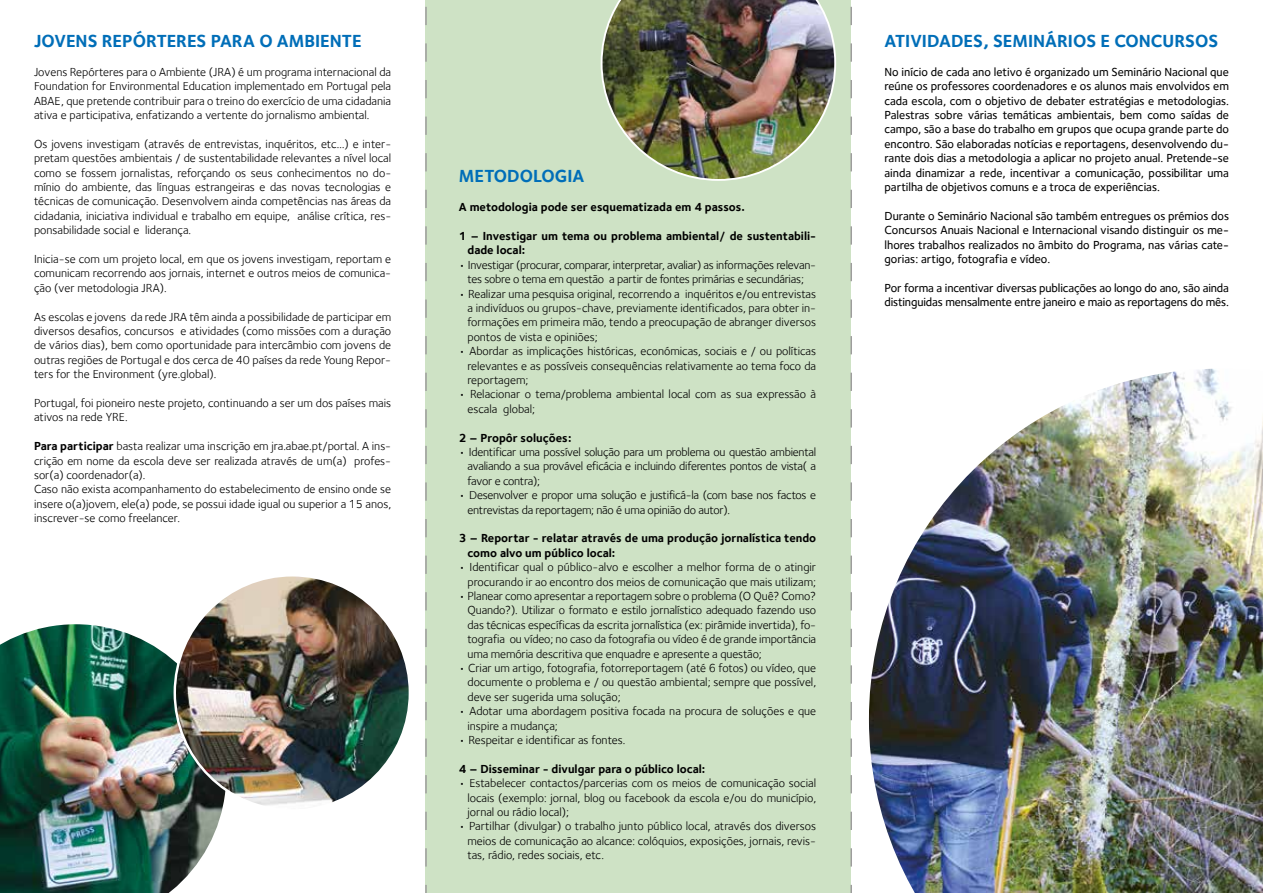
<style>
.page{position:relative;width:1263px;height:893px;background:#fff}
.page>*{position:absolute;margin:0;border:0;box-sizing:border-box;transform-origin:0 0}
.t1{font:700 18px "Foundry Sterling";color:#006eb8}
.t2{font:12px/14.4px "Foundry Sterling";color:#000;text-align:justify}
.t3{font:500 12px/14.4px "Foundry Sterling";letter-spacing:-.01em;color:#000;text-align:justify}
.t4{font:700 12px/14.4px "Foundry Sterling";color:#000}
.t5{font:12px/14.4px "Foundry Sterling";letter-spacing:-.02em;color:#000;text-align:center}
.s1{font-weight:700}
</style>
<div class="page">
<div style="left:425px;top:0;width:425px;height:893px;background:#cee2c5"></div>
<img style="left:868px;top:368px;width:395px;height:525px">
<img style="left:0;top:624px;width:226px;height:269px">
<img style="left:175px;top:575px;width:235px;height:235px;border-radius:114px">
<img style="left:601px;top:0;width:235px;height:181px">
<svg style="left:850px;top:0;width:2px;height:893px"></svg>
<svg style="left:425px;top:7px;width:2px;height:886px"></svg>
<h1 class="t1" style="left:34px;top:30px;width:329px">JOVENS REPÓRTERES PARA O AMBIENTE</h1>
<p class="t2" style="left:34px;top:65px;width:359px">Jovens Repórteres para o Ambiente (JRA) é um programa internacional da Foundation for Environmental Education implementado em Portugal pela ABAE, que pretende contribuir para o treino do exercício de uma cidadania ativa e participativa, enfatizando a vertente do jornalismo ambiental.</p>
<p class="t2" style="left:34px;top:137px;width:359px">Os jovens investigam (através de entrevistas, inquéritos, etc…) e inter&shy;pretam questões ambientais / de sustentabilidade relevantes a nível local como se fossem jornalistas, reforçando os seus conhecimentos no do&shy;mínio do ambiente, das línguas estrangeiras e das novas tecnologias e técnicas de comunicação. Desenvolvem ainda competências nas áreas da cidadania, iniciativa individual e trabalho em equipe, análise crítica, res&shy;ponsabilidade social e liderança.</p>
<p class="t2" style="left:34px;top:252px;width:359px">Inicia-se com um projeto local, em que os jovens investigam, reportam e comunicam recorrendo aos jornais, internet e outros meios de comunica&shy;ção (ver metodologia JRA).</p>
<p class="t2" style="left:34px;top:309px;width:359px">As escolas e jovens da rede JRA têm ainda a possibilidade de participar em diversos desafios, concursos e atividades (como missões com a duração de vários dias), bem como oportunidade para intercâmbio com jovens de outras regiões de Portugal e dos cerca de 40 países da rede Young Repor&shy;ters for the Environment (yre.global).</p>
<p class="t2" style="left:34px;top:396px;width:359px">Portugal, foi pioneiro neste projeto, continuando a ser um dos países mais ativos na rede YRE.</p>
<p class="t2" style="left:34px;top:439px;width:359px;text-align:left"><span class="s1">Para participar</span> basta realizar uma inscrição em jra.abae.pt/portal. A ins&shy;crição em nome da escola deve ser realizada através de um(a) profes&shy;sor(a) coordenador(a).<br>Caso não exista acompanhamento do estabelecimento de ensino onde se insere o(a)jovem, ele(a) pode, se possui idade igual ou superior a 15 anos, inscrever-se como freelancer.</p>
<h1 class="t1" style="left:459px;top:166px;width:127px">METODOLOGIA</h1>
<p class="t4" style="left:459px;top:200px;width:287px">A metodologia pode ser esquematizada em 4 passos.</p>
<p class="t4" style="left:467px;top:229px;width:350px;text-indent:-9px">1 – Investigar um tema ou problema ambiental/ de sustentabili&shy;dade local:</p>
<p class="t5" style="left:459px;top:257px;width:359px">• Investigar (procurar, comparar, interpretar, avaliar) as informações relevan&shy;tes sobre o tema em questão a partir de fontes primárias e secundárias;</p>
<p class="t2" style="left:467px;top:286px;width:350px;text-indent:-9px">• Realizar uma pesquisa original, recorrendo a inquéritos e/ou entrevistas a indivíduos ou grupos-chave, previamente identificados, para obter in&shy;formações em primeira mão, tendo a preocupação de abranger diversos pontos de vista e opiniões;</p>
<p class="t2" style="left:467px;top:344px;width:350px;text-indent:-9px">• Abordar as implicações históricas, económicas, sociais e / ou políticas relevantes e as possíveis consequências relativamente ao tema foco da reportagem;</p>
<p class="t2" style="left:467px;top:387px;width:350px;text-indent:-9px">• Relacionar o tema/problema ambiental local com as sua expressão à escala global;</p>
<p class="t4" style="left:459px;top:430px;width:114px">2 – Propôr soluções:</p>
<p class="t2" style="left:467px;top:445px;width:350px;text-indent:-9px">• Identificar uma possível solução para um problema ou questão ambiental avaliando a sua provável eficácia e incluindo diferentes pontos de vista( a favor e contra);</p>
<p class="t5" style="left:467px;top:488px;width:350px;text-align:left;text-indent:-9px">• Desenvolver e propor uma solução e justificá-la (com base nos factos e entrevistas da reportagem; não é uma opinião do autor).</p>
<p class="t4" style="left:467px;top:531px;width:350px;text-indent:-9px">3 – Reportar - relatar através de uma produção jornalística tendo como alvo um público local:</p>
<p class="t2" style="left:459px;top:560px;width:359px;text-align:right">• Identificar qual o público-alvo e escolher a melhor forma de o atingir procurando ir ao encontro dos meios de comunicação que mais utilizam;</p>
<p class="t2" style="left:467px;top:589px;width:350px;text-indent:-9px">• Planear como apresentar a reportagem sobre o problema (O Quê? Como?<br>Quando?). Utilizar o formato e estilo jornalístico adequado fazendo uso das técnicas específicas da escrita jornalística (ex: pirâmide invertida), fo&shy;tografia ou vídeo; no caso da fotografia ou vídeo é de grande importância uma memória descritiva que enquadre e apresente a questão;</p>
<p class="t2" style="left:467px;top:661px;width:350px;text-indent:-9px">• Criar um artigo, fotografia, fotorreportagem (até 6 fotos) ou vídeo, que documente o problema e / ou questão ambiental; sempre que possível, deve ser sugerida uma solução;</p>
<p class="t2" style="left:467px;top:704px;width:350px;text-indent:-9px">• Adotar uma abordagem positiva focada na procura de soluções e que inspire a mudança;</p>
<p class="t2" style="left:459px;top:733px;width:168px">• Respeitar e identificar as fontes.</p>
<p class="t4" style="left:459px;top:761px;width:248px">4 – Disseminar - divulgar para o público local:</p>
<p class="t2" style="left:467px;top:776px;width:350px;text-indent:-9px">• Estabelecer contactos/parcerias com os meios de comunicação social locais (exemplo: jornal, blog ou facebook da escola e/ou do município, jornal ou rádio local);</p>
<p class="t2" style="left:467px;top:819px;width:350px;text-indent:-9px">• Partilhar (divulgar) o trabalho junto público local, através dos diversos meios de comunicação ao alcance: colóquios, exposições, jornais, revis&shy;tas, rádio, redes sociais, etc.</p>
<h1 class="t1" style="left:884px;top:30px;width:335px">ATIVIDADES, SEMINÁRIOS E CONCURSOS</h1>
<p class="t3" style="left:884px;top:65px;width:346px">No início de cada ano letivo é organizado um Seminário Nacional que reúne os professores coordenadores e os alunos mais envolvidos em cada escola, com o objetivo de debater estratégias e metodologias.<br>Palestras sobre várias temáticas ambientais, bem como saídas de campo, são a base do trabalho em grupos que ocupa grande parte do encontro. São elaboradas notícias e reportagens, desenvolvendo du&shy;rante dois dias a metodologia a aplicar no projeto anual. Pretende-se ainda dinamizar a rede, incentivar a comunicação, possibilitar uma partilha de objetivos comuns e a troca de experiências.</p>
<p class="t3" style="left:884px;top:209px;width:346px">Durante o Seminário Nacional são também entregues os prémios dos Concursos Anuais Nacional e Internacional visando distinguir os me&shy;lhores trabalhos realizados no âmbito do Programa, nas várias cate&shy;gorias: artigo, fotografia e vídeo.</p>
<p class="t3" style="left:884px;top:281px;width:346px">Por forma a incentivar diversas publicações ao longo do ano, são ainda distinguidas mensalmente entre janeiro e maio as reportagens do mês.</p>
</div>
